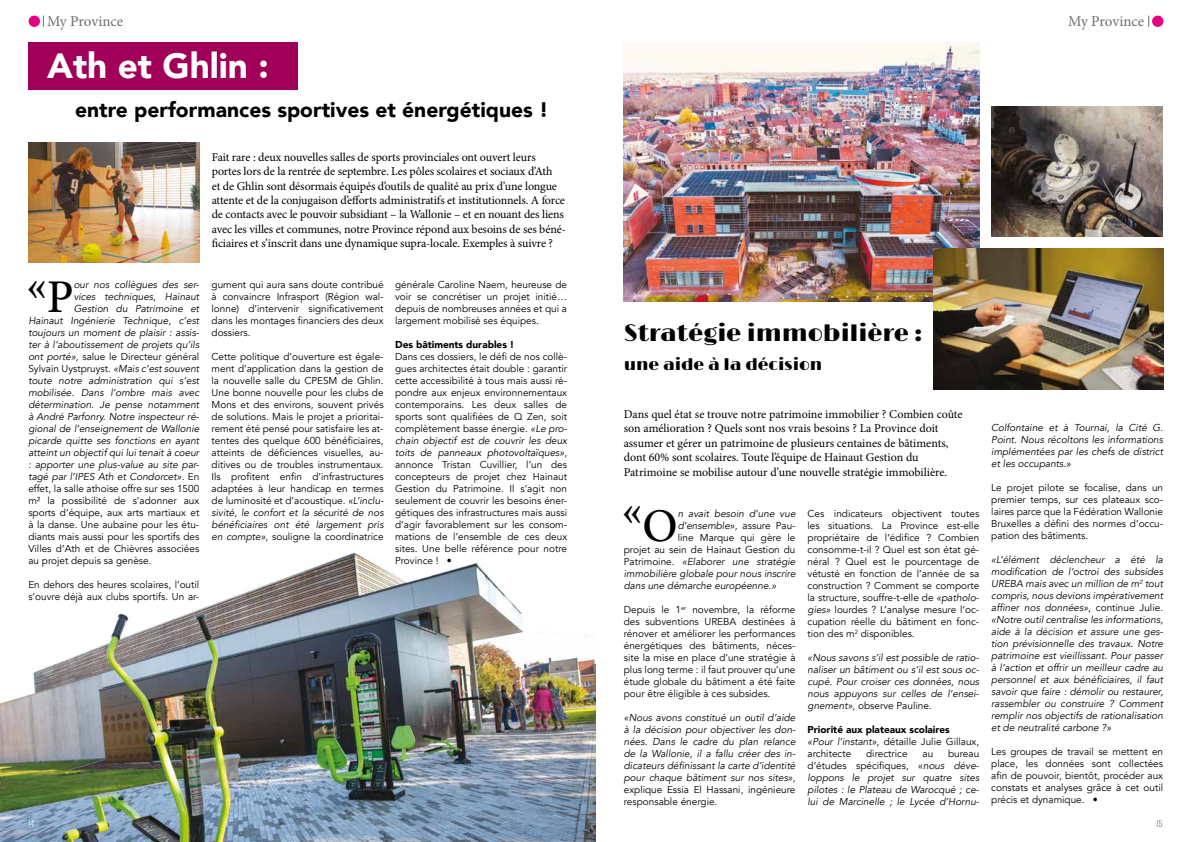
<style>
.page{position:relative;width:1191px;height:842px;background:#fff}
.page>*{position:absolute;margin:0;border:0;box-sizing:border-box;transform-origin:0 0}
.t1{font:500 46.9px "Minion Pro";color:#000}
.t2{font:900 35px "Avenir";color:#fff}
.t3{font:24px "Limelight";color:#000}
.t4{font:900 21px "Avenir";color:#000}
.t5{font:17px "Limelight";color:#000}
.t6{font:15px "Minion Pro";letter-spacing:-.005em;color:#706f6f}
.t7{font:12px/14.4px "Minion Pro";letter-spacing:-.01em;color:#000}
.t8{font:10px/12px "Avenir";color:#000;text-align:justify}
.t9{font:italic 10px/12px "Avenir";color:#000;text-align:justify}
.t10{font:900 10px "Avenir";color:#000}
.t11{font:10px "Rift";color:#706f6f}
.t12{font:10px "Rift";color:#fff}
.s1{font-style:italic}
.s2{font-style:normal}
.s3{font-weight:900}
</style>
<div class="page">
<div style="left:29px;top:16px;width:11px;height:11px;background:#e6007d;border-radius:50%"></div>
<div style="left:1152px;top:16px;width:11px;height:11px;background:#e6007d;border-radius:50%"></div>
<div style="left:28px;top:43px;width:270px;height:47px;background:#a00057"></div>
<img style="left:0;top:552px;width:595px;height:290px">
<img style="left:29px;top:142px;width:170px;height:120px">
<img style="left:624px;top:43px;width:355px;height:258px">
<img style="left:991px;top:106px;width:171px;height:130px">
<img style="left:934px;top:249px;width:229px;height:140px">
<h3 class="t6" style="left:47px;top:12px;width:78px">My Province</h3>
<h3 class="t6" style="left:1068px;top:11px;width:78px">My Province</h3>
<h2 class="t2" style="left:47px;top:35px;width:223px">Ath et Ghlin :</h2>
<h3 class="t4" style="left:75px;top:92px;width:475px">entre performances sportives et énergétiques !</h3>
<p class="t7" style="left:212px;top:150px;width:356px">Fait rare : deux nouvelles salles de sports provinciales ont ouvert leurs portes lors de la rentrée de septembre. Les pôles scolaires et sociaux d’Ath<br>et de Ghlin sont désormais équipés d’outils de qualité au prix d’une longue attente et de la conjugaison d’efforts administratifs et institutionnels. A force de contacts avec le pouvoir subsidiant – la Wallonie – et en nouant des liens avec les villes et communes, notre Province répond aux besoins de ses béné&shy;ficiaires et s’inscrit dans une dynamique supra-locale. Exemples à suivre ?</p>
<h1 class="t1" style="left:26px;top:259px;width:49px">«P</h1>
<p class="t9" style="left:74px;top:279px;width:127px">our nos collègues des ser-</p>
<p class="t9" style="left:74px;top:291px;width:127px">vices techniques, Hainaut</p>
<p class="t9" style="left:74px;top:303px;width:127px">Gestion du Patrimoine et</p>
<p class="t9" style="left:28px;top:315px;width:172px">Hainaut Ingénierie Technique, c’est</p>
<p class="t9" style="left:28px;top:327px;width:172px">toujours un moment de plaisir : assis-</p>
<p class="t9" style="left:28px;top:339px;width:172px">ter à l’aboutissement de projets qu’ils</p>
<p class="t8" style="left:28px;top:351px;width:172px"><span class="s1">ont porté»,</span> salue le Directeur général</p>
<p class="t8" style="left:28px;top:363px;width:172px">Sylvain Uystpruyst. <span class="s1">«Mais c’est souvent</span></p>
<p class="t9" style="left:28px;top:375px;width:172px">toute notre administration qui s’est</p>
<p class="t9" style="left:28px;top:387px;width:172px">mobilisée. Dans l’ombre mais avec</p>
<p class="t9" style="left:28px;top:399px;width:172px">détermination. Je pense notamment</p>
<p class="t9" style="left:28px;top:411px;width:172px">à André Parfonry. Notre inspecteur ré-</p>
<p class="t9" style="left:28px;top:423px;width:172px">gional de l’enseignement de Wallonie</p>
<p class="t9" style="left:28px;top:435px;width:172px">picarde quitte ses fonctions en ayant</p>
<p class="t9" style="left:28px;top:447px;width:172px">atteint un objectif qui lui tenait à coeur</p>
<p class="t9" style="left:28px;top:459px;width:172px">: apporter une plus-value au site par-</p>
<p class="t9" style="left:28px;top:471px;width:172px">tagé par l’IPES Ath et Condorcet». <span class="s2">En</span></p>
<p class="t8" style="left:28px;top:483px;width:172px">effet, la salle athoise offre sur ses 1500</p>
<p class="t8" style="left:28px;top:495px;width:172px">m² la possibilité de s’adonner aux</p>
<p class="t8" style="left:28px;top:507px;width:172px">sports d’équipe, aux arts martiaux et</p>
<p class="t8" style="left:28px;top:519px;width:172px">à la danse. Une aubaine pour les étu-</p>
<p class="t8" style="left:28px;top:531px;width:172px">diants mais aussi pour les sportifs des</p>
<p class="t8" style="left:28px;top:543px;width:172px">Villes d’Ath et de Chièvres associées</p>
<p class="t8" style="left:28px;top:555px;width:125px">au projet depuis sa genèse.</p>
<p class="t8" style="left:28px;top:579px;width:172px">En dehors des heures scolaires, l’outil s’ouvre déjà aux clubs sportifs. Un ar-</p>
<p class="t8" style="left:212px;top:279px;width:173px">gument qui aura sans doute contribué à convaincre Infrasport (Région wal&shy;lonne) d’intervenir significativement dans les montages financiers des deux dossiers.</p>
<p class="t8" style="left:212px;top:351px;width:173px">Cette politique d’ouverture est égale&shy;ment d’application dans la gestion de la nouvelle salle du CPESM de Ghlin.<br>Une bonne nouvelle pour les clubs de Mons et des environs, souvent privés de solutions. Mais le projet a prioritai&shy;rement été pensé pour satisfaire les at&shy;tentes des quelque 600 bénéficiaires, atteints de déficiences visuelles, au&shy;ditives ou de troubles instrumentaux.<br>Ils profitent enfin d’infrastructures adaptées à leur handicap en termes de luminosité et d’acoustique. <span class="s1">«L’inclu&shy;sivité, le confort et la sécurité de nos bénéficiaires ont été largement pris en compte»</span>, souligne la coordinatrice</p>
<p class="t8" style="left:395px;top:279px;width:173px">générale Caroline Naem, heureuse de voir se concrétiser un projet initié… depuis de nombreuses années et qui a largement mobilisé ses équipes.</p>
<p class="t10" style="left:395px;top:336px;width:121px">Des bâtiments durables !</p>
<p class="t8" style="left:395px;top:351px;width:173px">Dans ces dossiers, le défi de nos collè&shy;gues architectes était double : garantir cette accessibilité à tous mais aussi ré&shy;pondre aux enjeux environnementaux contemporains. Les deux salles de sports sont qualifiées de Q Zen, soit complètement basse énergie. <span class="s1">«Le pro&shy;chain objectif est de couvrir les deux toits de panneaux photovoltaïques»</span>, annonce Tristan Cuvillier, l’un des concepteurs de projet chez Hainaut Gestion du Patrimoine. Il s’agit non seulement de couvrir les besoins éner&shy;gétiques des infrastructures mais aussi d’agir favorablement sur les consom&shy;mations de l’ensemble de ces deux sites. Une belle référence pour notre Province ! •</p>
<p class="t12" style="left:28px;top:816px;width:7px">14</p>
<h3 class="t3" style="left:624px;top:319px;width:300px">Stratégie immobilière :</h3>
<h3 class="t5" style="left:624px;top:354px;width:200px">une aide à la décision</h3>
<p class="t7" style="left:624px;top:407px;width:340px">Dans quel état se trouve notre patrimoine immobilier ? Combien coûte son amélioration ? Quels sont nos vrais besoins ? La Province doit assumer et gérer un patrimoine de plusieurs centaines de bâtiments, dont 60% sont scolaires. Toute l’équipe de Hainaut Gestion du Patrimoine se mobilise autour d’une nouvelle stratégie immobilière.</p>
<h1 class="t1" style="left:621px;top:486px;width:58px">«O</h1>
<p class="t9" style="left:677px;top:508px;width:119px">n avait besoin d’une vue</p>
<p class="t9" style="left:677px;top:520px;width:119px">d’ensemble»<span class="s2">, assure Pau-</span></p>
<p class="t8" style="left:677px;top:532px;width:119px">line Marque qui gère le</p>
<p class="t8" style="left:624px;top:544px;width:173px">projet au sein de Hainaut Gestion du</p>
<p class="t9" style="left:624px;top:556px;width:173px"><span class="s2">Patrimoine.</span> «Elaborer une stratégie</p>
<p class="t9" style="left:624px;top:568px;width:173px">immobilière globale pour nous inscrire</p>
<p class="t9" style="left:624px;top:580px;width:154px">dans une démarche européenne.»</p>
<p class="t8" style="left:624px;top:604px;width:173px">Depuis le 1<sup>er</sup> novembre, la réforme des subventions UREBA destinées à rénover et améliorer les performances énergétiques des bâtiments, néces&shy;site la mise en place d’une stratégie à plus long terme : il faut prouver qu’une étude globale du bâtiment a été faite pour être éligible à ces subsides.</p>
<p class="t9" style="left:624px;top:712px;width:173px">«Nous avons constitué un outil d’aide à la décision pour objectiver les don&shy;nées. Dans le cadre du plan relance de la Wallonie, il a fallu créer des in&shy;dicateurs définissant la carte d’identité pour chaque bâtiment sur nos sites»,</p>
<p class="t8" style="left:624px;top:784px;width:173px">explique Essia El Hassani, ingénieure responsable énergie.</p>
<p class="t8" style="left:807px;top:508px;width:173px">Ces indicateurs objectivent toutes les situations. La Province est-elle propriétaire de l’édifice ? Combien consomme-t-il ? Quel est son état gé&shy;néral ? Quel est le pourcentage de vétusté en fonction de l’année de sa construction ? Comment se comporte la structure, souffre-t-elle de <span class="s1">«patholo&shy;gies»</span> lourdes ? L’analyse mesure l’oc&shy;cupation réelle du bâtiment en fonc&shy;tion des m<sup>2</sup> disponibles.</p>
<p class="t9" style="left:807px;top:652px;width:173px">«Nous savons s’il est possible de ratio&shy;naliser un bâtiment ou s’il est sous oc&shy;cupé. Pour croiser ces données, nous nous appuyons sur celles de l’ensei&shy;gnement»<span class="s2">, observe Pauline.</span></p>
<p class="t8" style="left:807px;top:724px;width:173px;text-align:left"><span class="s3">Priorité aux plateaux scolaires<br></span><span class="s1">«Pour l’instant»</span>, détaille Julie Gillaux, architecte</p>
<p class="t9" style="left:807px;top:748px;width:173px;text-indent:141px"><span class="s2">bureau d’études spécifiques, «</span>nous déve&shy;loppons le projet sur quatre sites pilotes : le Plateau de Warocqué ; ce&shy;lui de Marcinelle ; le Lycée d’Hornu-</p>
<p class="t8" style="left:866px;top:748px;width:43px">directrice</p>
<p class="t8" style="left:922px;top:748px;width:12px">au</p>
<p class="t9" style="left:991px;top:422px;width:173px">Colfontaine et à Tournai, la Cité G.<br>Point. Nous récoltons les informations implémentées par les chefs de district et les occupants.»</p>
<p class="t8" style="left:991px;top:482px;width:173px">Le projet pilote se focalise, dans un premier temps, sur ces plateaux sco&shy;laires parce que la Fédération Wallonie Bruxelles a défini des normes d’occu&shy;pation des bâtiments.</p>
<p class="t9" style="left:991px;top:554px;width:173px">«L’élément déclencheur a été la modification de l’octroi des subsides UREBA mais avec un million de m<sup>2</sup> tout compris, nous devions impérativement affiner nos données»<span class="s2">, continue Julie. </span>«Notre outil centralise les informations, aide à la décision et assure une ges&shy;tion prévisionnelle des travaux. Notre patrimoine est vieillissant. Pour passer à l’action et offrir un meilleur cadre au personnel et aux bénéficiaires, il faut savoir que faire : démolir ou restaurer, rassembler ou construire ? Comment remplir nos objectifs de rationalisation et de neutralité carbone ?»</p>
<p class="t8" style="left:991px;top:746px;width:173px">Les groupes de travail se mettent en place, les données sont collectées afin de pouvoir, bientôt, procéder aux constats et analyses grâce à cet outil précis et dynamique. •</p>
<p class="t11" style="left:1156px;top:816px;width:8px">15</p>
</div>
